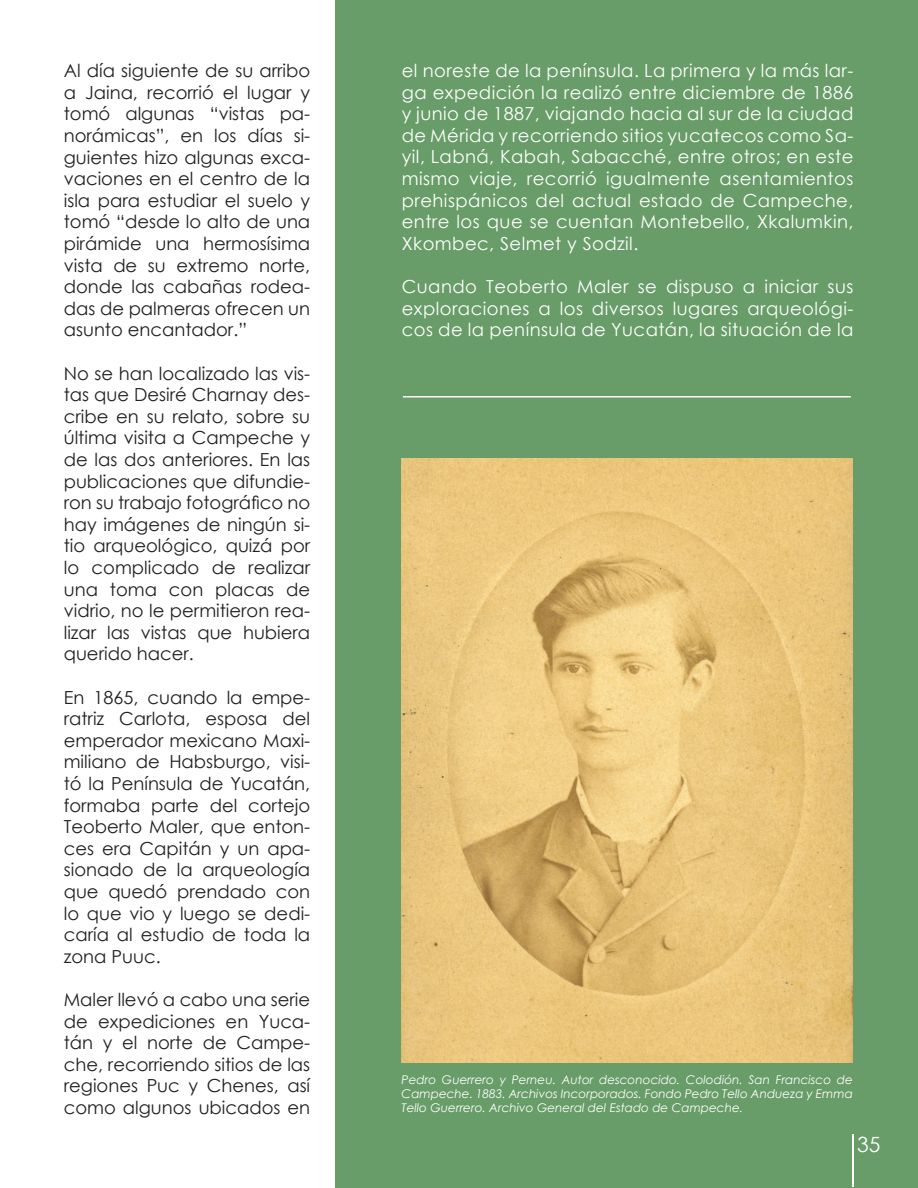
<style>
.page{position:relative;width:918px;height:1188px;background:#fff}
.page>*{position:absolute;margin:0;border:0;box-sizing:border-box;transform-origin:0 0}
.t1{font:21px "Century Gothic";color:#fff}
.t2{font:18px/21.6px "Century Gothic";color:#231f20;text-align:justify}
.t3{font:18px/21.6px "Century Gothic";letter-spacing:.025em;color:#fff;text-align:justify}
.t4{font:italic 12px/14.4px "Century Gothic";color:#fff;text-align:justify}
</style>
<div class="page">
<div style="left:336px;top:0;width:582px;height:1188px;background:#689c68"></div>
<hr style="left:852px;top:1134px;width:2px;height:53px;background:#fff">
<img style="left:402px;top:459px;width:450px;height:604px">
<hr style="left:403px;top:396px;width:448px;height:2px;background:#fff">
<p class="t2" style="left:64px;top:60px;width:248px">Al día siguiente de su arribo a Jaina, recorrió el lugar y tomó algunas “vistas pa&shy;norámicas”, en los días si&shy;guientes hizo algunas exca&shy;vaciones en el centro de la isla para estudiar el suelo y tomó “desde lo alto de una pirámide una hermosísima vista de su extremo norte, donde las cabañas rodea&shy;das de palmeras ofrecen un asunto encantador.”</p>
<p class="t2" style="left:64px;top:362px;width:248px">No se han localizado las vis&shy;tas que Desiré Charnay des&shy;cribe en su relato, sobre su última visita a Campeche y de las dos anteriores. En las publicaciones que difundie&shy;ron su trabajo fotográfico no hay imágenes de ningún si&shy;tio arqueológico, quizá por lo complicado de realizar una toma con placas de vidrio, no le permitieron rea&shy;lizar las vistas que hubiera querido hacer.</p>
<p class="t2" style="left:64px;top:686px;width:248px">En 1865, cuando la empe&shy;ratriz Carlota, esposa del emperador mexicano Maxi&shy;miliano de Habsburgo, visi&shy;tó la Península de Yucatán, formaba parte del cortejo Teoberto Maler, que enton&shy;ces era Capitán y un apa&shy;sionado de la arqueología que quedó prendado con lo que vio y luego se dedi&shy;caría al estudio de toda la zona Puuc.</p>
<p class="t2" style="left:64px;top:989px;width:248px">Maler llevó a cabo una serie de expediciones en Yuca&shy;tán y el norte de Campe&shy;che, recorriendo sitios de las regiones Puc y Chenes, así como algunos ubicados en</p>
<p class="t3" style="left:402px;top:59px;width:453px">el noreste de la península. La primera y la más lar&shy;ga expedición la realizó entre diciembre de 1886 y junio de 1887, viajando hacia al sur de la ciudad de Mérida y recorriendo sitios yucatecos como Sa&shy;yil, Labná, Kabah, Sabacché, entre otros; en este mismo viaje, recorrió igualmente asentamientos prehispánicos del actual estado de Campeche, entre los que se cuentan Montebello, Xkalumkin, Xkombec, Selmet y Sodzil.</p>
<p class="t3" style="left:402px;top:275px;width:453px">Cuando Teoberto Maler se dispuso a iniciar sus exploraciones a los diversos lugares arqueológi&shy;cos de la península de Yucatán, la situación de la</p>
<p class="t4" style="left:402px;top:1072px;width:453px">Pedro Guerrero y Perneu. Autor desconocido. Colodión. San Francisco de Campeche. 1883. Archivos Incorporados. Fondo Pedro Tello Andueza y Emma Tello Guerrero. Archivo General del Estado de Campeche.</p>
<p class="t1" style="left:857px;top:1130px;width:25px">35</p>
</div>
